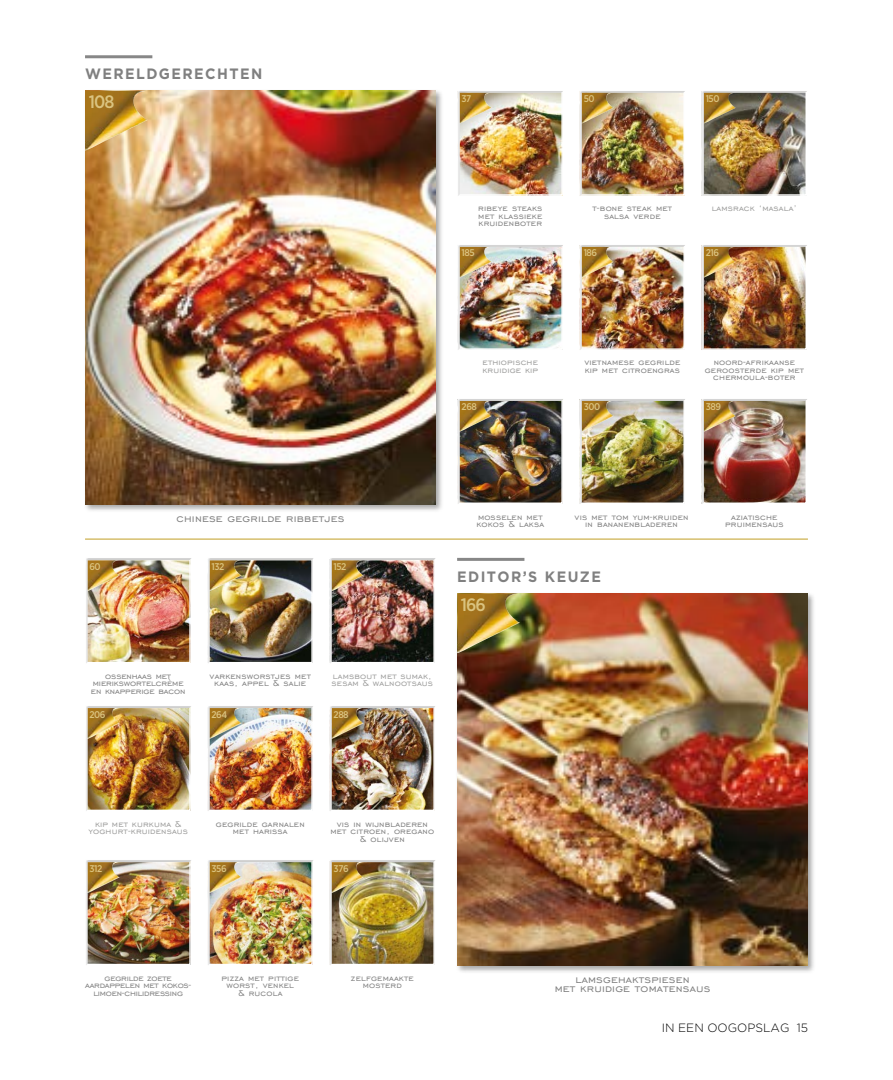
<style>
.page{position:relative;width:893px;height:1080px;background:#fff}
.page>*{position:absolute;margin:0;border:0;box-sizing:border-box;transform-origin:0 0}
.t1{font:500 18px "Gotham Narrow";letter-spacing:-.05em;color:#dac380}
.DIChocolate-SBStext{font:700 15px "Gotham";letter-spacing:.1em;color:#808080;scale:.95 1}
.TNC-Caption9{font:13.5px "Engravers Gothic BT";letter-spacing:.015em;color:#808080}
.Normale{font:300 12px "Gotham";color:#000}
.TNC-12-15caption{font:10.5px/7.5px "Engravers Gothic BT";letter-spacing:.015em;color:#808080;text-align:center}
.t2{font:10.5px/7.5px "Engravers Gothic BT";letter-spacing:.015em;color:#9d9d9c}
.TNC-12-15caption-2{font:10.5px/7.5px "Engravers Gothic BT";letter-spacing:-.02em;color:#808080;text-align:center}
.TNC-12-15caption-3{font:10.5px/7.5px "Engravers Gothic BT";letter-spacing:-.01em;color:#808080;text-align:center}
.t3{font:500 9.75px "Gotham Narrow";letter-spacing:-.05em;color:#dac380}
</style>
<div class="page">
<div style="left:83px;top:88px;width:361px;height:425px;background:#000;opacity:.35"></div>
<img style="left:85px;top:90px;width:351px;height:415px">
<img style="left:580px;top:91px;width:105px;height:105px">
<img style="left:457px;top:91px;width:106px;height:105px">
<img style="left:85px;top:91px;width:63px;height:60px">
<img style="left:702px;top:91px;width:105px;height:105px">
<img style="left:580px;top:245px;width:105px;height:105px">
<img style="left:457px;top:245px;width:106px;height:105px">
<img style="left:702px;top:245px;width:105px;height:105px">
<img style="left:580px;top:399px;width:105px;height:105px">
<img style="left:457px;top:399px;width:106px;height:105px">
<img style="left:702px;top:399px;width:105px;height:105px">
<img style="left:207px;top:706px;width:106px;height:105px">
<img style="left:86px;top:706px;width:105px;height:105px">
<img style="left:330px;top:706px;width:105px;height:105px">
<img style="left:207px;top:558px;width:107px;height:105px">
<img style="left:86px;top:558px;width:105px;height:105px">
<img style="left:330px;top:558px;width:106px;height:105px">
<img style="left:207px;top:860px;width:106px;height:105px">
<img style="left:86px;top:860px;width:105px;height:105px">
<img style="left:330px;top:860px;width:105px;height:105px">
<div style="left:455px;top:591px;width:361px;height:383px;background:#000;opacity:.35"></div>
<img style="left:457px;top:593px;width:351px;height:372px">
<img style="left:457px;top:593px;width:63px;height:60px">
<hr style="left:85px;top:539px;width:723px;height:1px;background:#c19e24">
<hr style="left:85px;top:55px;width:67px;height:3px;background:#878787">
<hr style="left:457px;top:558px;width:67px;height:3px;background:#878787">
<p class="DIChocolate-SBStext" style="left:85px;top:65px;width:188px">WERELDGERECHTEN</p>
<p class="t1" style="left:89px;top:91px;width:27px">108</p>
<p class="t3" style="left:706px;top:93px;width:15px">150</p>
<p class="t3" style="left:462px;top:93px;width:11px">37</p>
<p class="t3" style="left:584px;top:93px;width:12px">50</p>
<p class="TNC-12-15caption" style="left:478px;top:204px;width:66px;text-align:justify">ribeye steaks met klassieke kruidenboter</p>
<p class="t2" style="left:712px;top:204px;width:87px">lamsrack ‘masala’</p>
<p class="TNC-12-15caption" style="left:593px;top:204px;width:81px">t-bone steak met salsa verde</p>
<p class="t3" style="left:462px;top:247px;width:15px">185</p>
<p class="t3" style="left:584px;top:247px;width:15px">186</p>
<p class="t3" style="left:706px;top:247px;width:15px">216</p>
<p class="t2" style="left:482px;top:359px;width:57px">ethiopische kruidige kip</p>
<p class="TNC-12-15caption" style="left:705px;top:359px;width:101px">noord-afrikaanse geroosterde kip met chermoula-boter</p>
<p class="TNC-12-15caption" style="left:584px;top:359px;width:98px;text-align:left">vietnamese gegrilde kip met citroengras</p>
<p class="t3" style="left:462px;top:401px;width:17px">268</p>
<p class="t3" style="left:584px;top:401px;width:18px">300</p>
<p class="t3" style="left:706px;top:401px;width:17px">389</p>
<p class="TNC-Caption9" style="left:176px;top:511px;width:169px">chinese gegrilde ribbetjes</p>
<p class="t3" style="left:90px;top:560px;width:13px">60</p>
<p class="t3" style="left:212px;top:560px;width:14px">132</p>
<p class="t3" style="left:334px;top:560px;width:14px">152</p>
<p class="TNC-12-15caption-3" style="left:91px;top:672px;width:96px">ossenhaas met mierikswortelcrème en knapperige bacon</p>
<p class="t2" style="left:332px;top:672px;width:103px">lamsbout met sumak, sesam &amp; walnootsaus</p>
<p class="TNC-12-15caption" style="left:210px;top:672px;width:103px">varkensworstjes met kaas, appel &amp; salie</p>
<p class="t3" style="left:90px;top:708px;width:17px">206</p>
<p class="t3" style="left:212px;top:708px;width:17px">264</p>
<p class="t3" style="left:334px;top:708px;width:17px">288</p>
<p class="TNC-12-15caption" style="left:476px;top:513px;width:69px;text-align:left">mosselen met kokos &amp; laksa</p>
<p class="TNC-12-15caption" style="left:725px;top:513px;width:60px">aziatische pruimensaus</p>
<p class="TNC-12-15caption" style="left:575px;top:513px;width:115px">vis met tom yum-kruiden in bananenbladeren</p>
<p class="DIChocolate-SBStext" style="left:457px;top:568px;width:153px">EDITOR’S KEUZE</p>
<p class="t1" style="left:461px;top:593px;width:27px">166</p>
<p class="t2" style="left:88px;top:820px;width:101px;text-align:center">kip met kurkuma &amp; yoghurt-kruidensaus</p>
<p class="TNC-12-15caption" style="left:216px;top:820px;width:90px">gegrilde garnalen met harissa</p>
<p class="TNC-12-15caption" style="left:330px;top:820px;width:105px">vis in wijnbladeren met citroen, oregano &amp; olijven</p>
<p class="t3" style="left:90px;top:862px;width:14px">312</p>
<p class="t3" style="left:212px;top:862px;width:17px">356</p>
<p class="t3" style="left:334px;top:862px;width:16px">376</p>
<p class="TNC-12-15caption-2" style="left:85px;top:974px;width:108px">gegrilde zoete aardappelen met kokos&shy;limoen-chilidressing</p>
<p class="TNC-12-15caption" style="left:351px;top:974px;width:64px">zelfgemaakte mosterd</p>
<p class="TNC-12-15caption" style="left:222px;top:974px;width:79px">pizza met pittige worst, venkel<br>&amp; rucola</p>
<p class="TNC-Caption9" style="left:576px;top:972px;width:115px">lamsgehaktspiesen</p>
<p class="TNC-Caption9" style="left:555px;top:981px;width:157px">met kruidige tomatensaus</p>
<p class="Normale" style="left:662px;top:1020px;width:148px">IN EEN OOGOPSLAG 15</p>
</div>
